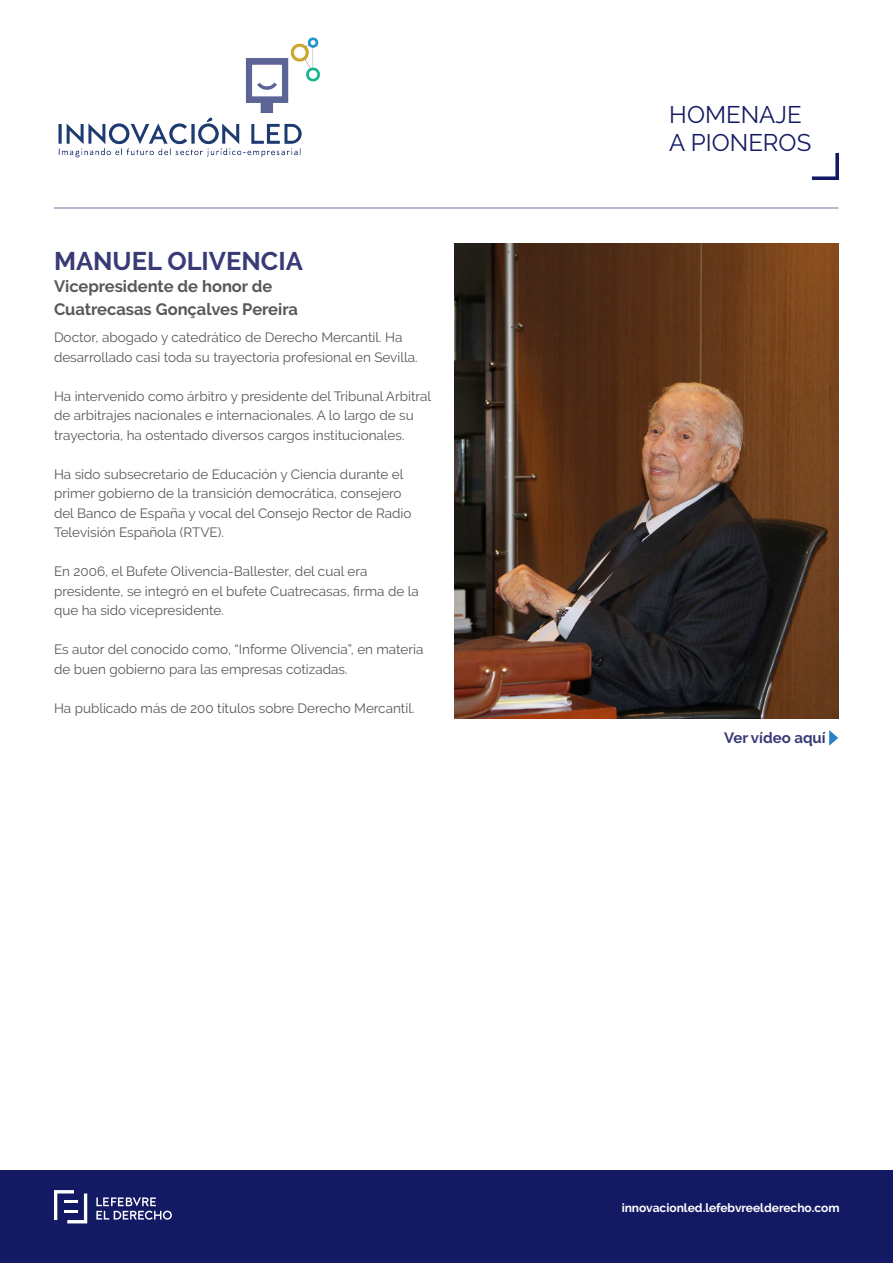
<style>
.page{position:relative;width:893px;height:1263px;background:#fff}
.page>*{position:absolute;margin:0;border:0;box-sizing:border-box;transform-origin:0 0}
.t1{font:700 25.5px "Raleway";color:#393b77}
.t2{font:24px "Raleway";color:#131a63}
.t3{font:700 16.5px "Raleway";color:#57585a}
.t4{font:700 15px "Raleway";color:#393b77}
.t5{font:13.5px/19.5px "Raleway";color:#57585a}
.t6{font:700 12px "Raleway";color:#fff}
</style>
<div class="page">
<img style="left:455px;top:244px;width:383px;height:475px">
<img style="left:58px;top:37px;width:262px;height:121px">
<div style="left:0;top:1170px;width:893px;height:93px;background:#131a63"></div>
<svg style="left:812px;top:153px;width:27px;height:27px"></svg>
<svg style="left:54px;top:1190px;width:33px;height:33px"></svg>
<svg style="left:96px;top:1197px;width:76px;height:23px"></svg>
<hr style="left:54px;top:208px;width:784px;height:1px;background:#716f9e">
<svg style="left:829px;top:730px;width:9px;height:16px"></svg>
<p class="t1" style="left:54px;top:246px;width:250px">MANUEL OLIVENCIA</p>
<p class="t3" style="left:54px;top:277px;width:220px">Vicepresidente de honor de</p>
<p class="t3" style="left:54px;top:300px;width:246px">Cuatrecasas Gonçalves Pereira</p>
<p class="t5" style="left:54px;top:328px;width:365px">Doctor, abogado y catedrático de Derecho Mercantil. Ha desarrollado casi toda su trayectoria profesional en Sevilla.</p>
<p class="t5" style="left:54px;top:386px;width:379px">Ha intervenido como árbitro y presidente del Tribunal Arbitral de arbitrajes nacionales e internacionales. A lo largo de su trayectoria, ha ostentado diversos cargos institucionales.</p>
<p class="t5" style="left:54px;top:464px;width:359px">Ha sido subsecretario de Educación y Ciencia durante el primer gobierno de la transición democrática, consejero del Banco de España y vocal del Consejo Rector de Radio Televisión Española (RTVE).</p>
<p class="t5" style="left:54px;top:562px;width:366px">En 2006, el Bufete Olivencia-Ballester, del cual era presidente, se integró en el bufete Cuatrecasas, firma de la que ha sido vicepresidente.</p>
<p class="t5" style="left:54px;top:640px;width:371px">Es autor del conocido como, “Informe Olivencia”, en materia de buen gobierno para las empresas cotizadas.</p>
<p class="t5" style="left:54px;top:698px;width:362px">Ha publicado más de 200 títulos sobre Derecho Mercantil.</p>
<p class="t2" style="left:669px;top:100px;width:134px">HOMENAJE</p>
<p class="t2" style="left:669px;top:129px;width:143px">A PIONEROS</p>
<p class="t4" style="left:724px;top:729px;width:103px">Ver vídeo aquí</p>
<p class="t6" style="left:622px;top:1201px;width:220px">innovacionled.lefebvreelderecho.com</p>
</div>
